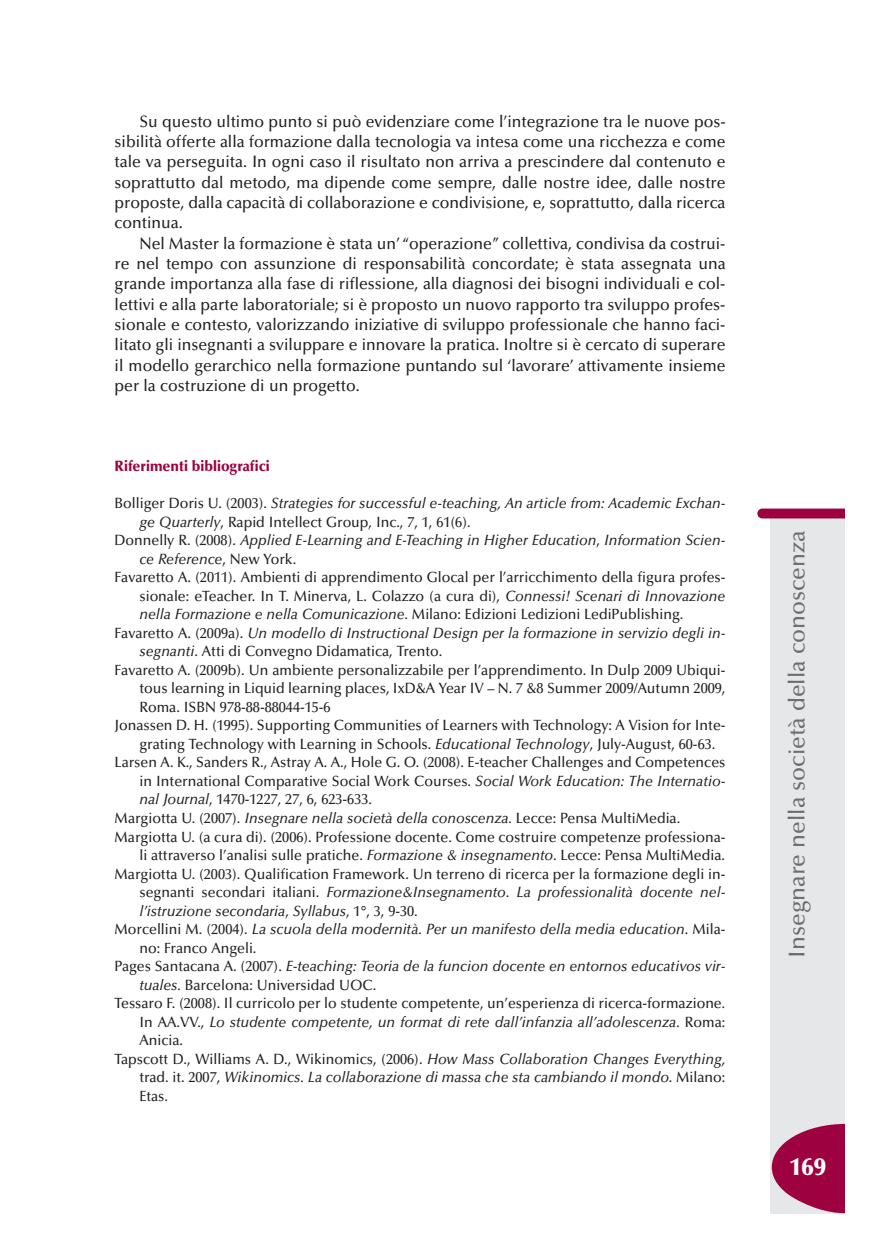
<style>
.page{position:relative;width:869px;height:1241px;background:#fff}
.page>*{position:absolute;margin:0;border:0;box-sizing:border-box;transform-origin:0 0}
.t1{font:900 24.5px "Optima";color:#fff}
.t2{font:500 22.75px "Optima";color:#6c6d70}
.t3{font:500 16.62px "Optima";color:#231f20;scale:.95 1}
.t4{font:500 14.88px "Optima";color:#231f20;scale:.95 1}
.t5{font:italic 500 14.88px "Optima";color:#231f20;scale:.95 1}
.t6{font:900 14.88px "Optima";color:#9d0140;scale:.95 1}
.s1{font-style:normal}
.s2{font-style:italic}
</style>
<div class="page">
<div style="left:770px;top:516px;width:74px;height:697px;background:#e6e7e9"></div>
<div style="left:757px;top:508px;width:97px;height:10px;background:#9d0140;border-radius:5px"></div>
<svg style="left:771px;top:1123px;width:73px;height:89px"></svg>
<div style="left:844px;top:495px;width:24px;height:725px;background:#fff"></div>
<p class="t3" style="left:139px;top:115px;width:618px">Su questo ultimo punto si può evidenziare come l’integrazione tra le nuove pos-</p>
<p class="t3" style="left:115px;top:135px;width:644px">sibilità offerte alla formazione dalla tecnologia va intesa come una ricchezza e come</p>
<p class="t3" style="left:115px;top:155px;width:644px">tale va perseguita. In ogni caso il risultato non arriva a prescindere dal contenuto e</p>
<p class="t3" style="left:115px;top:175px;width:644px">soprattutto dal metodo, ma dipende come sempre, dalle nostre idee, dalle nostre</p>
<p class="t3" style="left:115px;top:196px;width:644px">proposte, dalla capacità di collaborazione e condivisione, e, soprattutto, dalla ricerca</p>
<p class="t3" style="left:115px;top:216px;width:73px">continua.</p>
<p class="t3" style="left:139px;top:236px;width:618px">Nel Master la formazione è stata un’ “operazione” collettiva, condivisa da costrui-</p>
<p class="t3" style="left:115px;top:257px;width:644px">re nel tempo con assunzione di responsabilità concordate; è stata assegnata una</p>
<p class="t3" style="left:115px;top:277px;width:644px">grande importanza alla fase di riflessione, alla diagnosi dei bisogni individuali e col-</p>
<p class="t3" style="left:115px;top:297px;width:644px">lettivi e alla parte laboratoriale; si è proposto un nuovo rapporto tra sviluppo profes-</p>
<p class="t3" style="left:115px;top:318px;width:644px">sionale e contesto, valorizzando iniziative di sviluppo professionale che hanno faci-</p>
<p class="t3" style="left:115px;top:338px;width:644px">litato gli insegnanti a sviluppare e innovare la pratica. Inoltre si è cercato di superare</p>
<p class="t3" style="left:115px;top:358px;width:644px">il modello gerarchico nella formazione puntando sul ‘lavorare’ attivamente insieme</p>
<p class="t3" style="left:115px;top:379px;width:259px">per la costruzione di un progetto.</p>
<p class="t6" style="left:115px;top:460px;width:165px">Riferimenti bibliografici</p>
<p class="t5" style="left:115px;top:497px;width:644px"><span class="s1">Bolliger Doris U. (2003).</span> Strategies for successful e-teaching, An article from: Academic Exchan-</p>
<p class="t4" style="left:139px;top:515px;width:350px"><span class="s2">ge Quarterly</span>, Rapid Intellect Group, Inc., 7, 1, 61(6).</p>
<p class="t5" style="left:115px;top:534px;width:644px"><span class="s1">Donnelly R. (2008).</span> Applied E-Learning and E-Teaching in Higher Education<span class="s1">,</span> Information Scien-</p>
<p class="t5" style="left:139px;top:552px;width:166px">ce Reference<span class="s1">, New York.</span></p>
<p class="t4" style="left:115px;top:571px;width:644px">Favaretto A. (2011). Ambienti di apprendimento Glocal per l’arricchimento della figura profes-</p>
<p class="t4" style="left:139px;top:589px;width:618px">sionale: eTeacher. In T. Minerva, L. Colazzo (a cura di), <span class="s2">Connessi! Scenari di Innovazione</span></p>
<p class="t4" style="left:139px;top:608px;width:574px"><span class="s2">nella Formazione e nella Comunicazione</span>. Milano: Edizioni Ledizioni LediPublishing.</p>
<p class="t5" style="left:115px;top:626px;width:644px"><span class="s1">Favaretto A. (2009a).</span> Un modello di Instructional Design per la formazione in servizio degli in-</p>
<p class="t4" style="left:139px;top:645px;width:320px"><span class="s2">segnanti</span>. Atti di Convegno Didamatica, Trento.</p>
<p class="t4" style="left:115px;top:663px;width:644px">Favaretto A. (2009b). Un ambiente personalizzabile per l’apprendimento. In Dulp 2009 Ubiqui-</p>
<p class="t4" style="left:139px;top:682px;width:618px">tous learning in Liquid learning places, IxD&amp;A Year IV – N. 7 &amp;8 Summer 2009/Autumn 2009,</p>
<p class="t4" style="left:139px;top:701px;width:203px">Roma. ISBN 978-88-88044-15-6</p>
<p class="t4" style="left:115px;top:719px;width:644px">Jonassen D. H. (1995). Supporting Communities of Learners with Technology: A Vision for Inte-</p>
<p class="t4" style="left:139px;top:738px;width:607px">grating Technology with Learning in Schools. <span class="s2">Educational Technology</span>, July-August, 60-63.</p>
<p class="t4" style="left:115px;top:756px;width:644px">Larsen A. K., Sanders R., Astray A. A., Hole G. O. (2008). E-teacher Challenges and Competences</p>
<p class="t4" style="left:139px;top:775px;width:618px">in International Comparative Social Work Courses. <span class="s2">Social Work Education: The Internatio-</span></p>
<p class="t4" style="left:139px;top:793px;width:246px"><span class="s2">nal Journal</span>, 1470-1227, 27, 6, 623-633.</p>
<p class="t4" style="left:115px;top:812px;width:596px">Margiotta U. (2007). <span class="s2">Insegnare nella società della conoscenza.</span> Lecce: Pensa MultiMedia.</p>
<p class="t4" style="left:115px;top:830px;width:644px">Margiotta U. (a cura di). (2006). Professione docente. Come costruire competenze professiona-</p>
<p class="t4" style="left:139px;top:849px;width:617px">li attraverso l’analisi sulle pratiche. <span class="s2">Formazione &amp; insegnamento</span>. Lecce: Pensa MultiMedia.</p>
<p class="t4" style="left:114px;top:867px;width:644px">Margiotta U. (2003). Qualification Framework. Un terreno di ricerca per la formazione degli in-</p>
<p class="t5" style="left:139px;top:886px;width:618px"><span class="s1">segnanti secondari italiani.</span> Formazione&amp;Insegnamento<span class="s1">.</span> La professionalità docente nel-</p>
<p class="t5" style="left:139px;top:904px;width:294px">l’istruzione secondaria<span class="s1">,</span> Syllabus<span class="s1">, 1°, 3, 9-30.</span></p>
<p class="t5" style="left:114px;top:923px;width:644px"><span class="s1">Morcellini M. (2004).</span> La scuola della modernità. Per un manifesto della media education<span class="s1">. Mila-</span></p>
<p class="t4" style="left:139px;top:941px;width:125px">no: Franco Angeli.</p>
<p class="t5" style="left:114px;top:960px;width:644px"><span class="s1">Pages Santacana A. (2007).</span> E-teaching: Teoria de la funcion docente en entornos educativos vir-</p>
<p class="t4" style="left:139px;top:978px;width:251px"><span class="s2">tuales.</span> Barcelona: Universidad UOC.</p>
<p class="t4" style="left:114px;top:997px;width:644px">Tessaro F. (2008). Il curricolo per lo studente competente, un’esperienza di ricerca-formazione<span class="s2">.</span></p>
<p class="t5" style="left:139px;top:1015px;width:618px"><span class="s1">In AA.VV.,</span> Lo studente competente, un format di rete dall’infanzia all’adolescenza. <span class="s1">Roma:</span></p>
<p class="t4" style="left:139px;top:1034px;width:47px">Anicia.</p>
<p class="t4" style="left:114px;top:1052px;width:644px">Tapscott D., Williams A. D., Wikinomics, (2006). <span class="s2">How Mass Collaboration Changes Everything,</span></p>
<p class="t5" style="left:139px;top:1071px;width:618px"><span class="s1">trad. it. 2007,</span> Wikinomics. La collaborazione di massa che sta cambiando il mondo<span class="s1">. Milano:</span></p>
<p class="t4" style="left:139px;top:1089px;width:32px">Etas.</p>
<p class="t2" style="left:787px;top:957px;width:428px;rotate:-90deg">Insegnare nella società della conoscenza</p>
<p class="t1" style="left:789px;top:1156px;width:38px">169</p>
</div>
